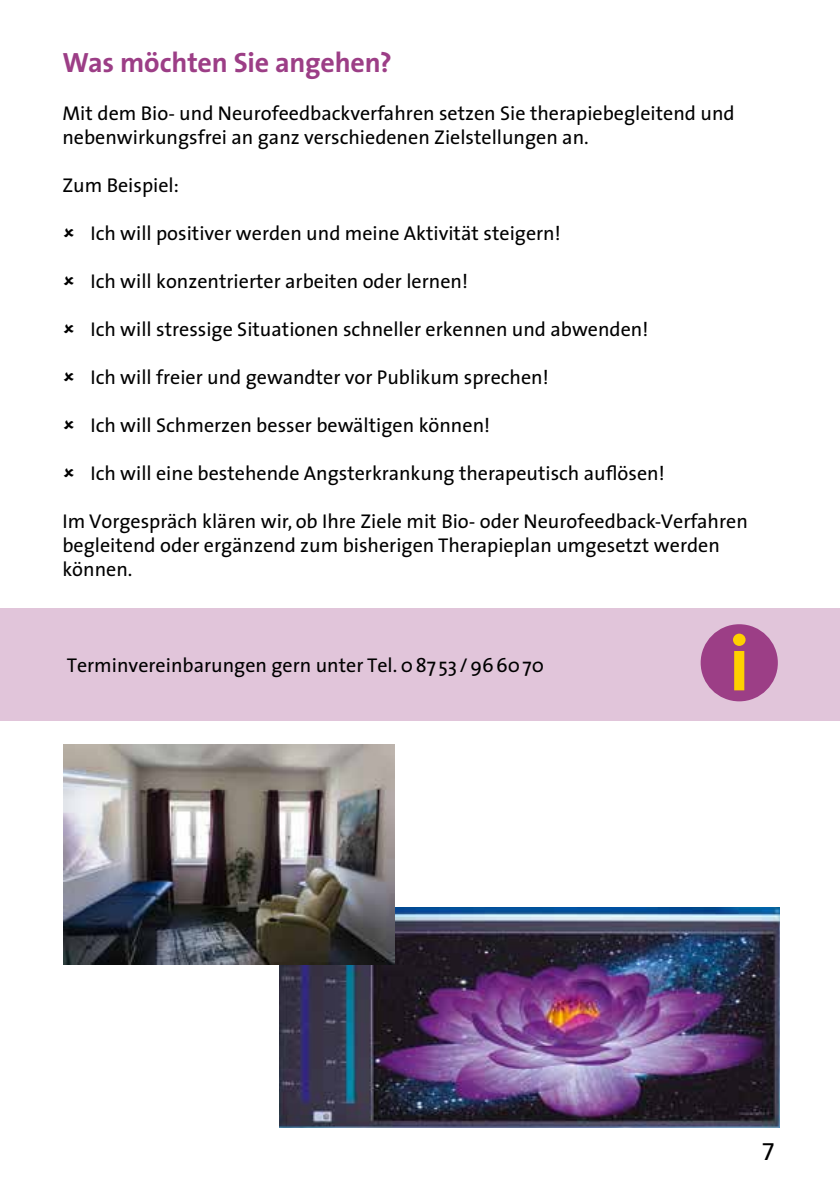
<style>
.page{position:relative;width:840px;height:1191px;background:#fff}
.page>*{position:absolute;margin:0;border:0;box-sizing:border-box;transform-origin:0 0}
.t1{font:700 79.2px "The Sans";color:#fed000}
.t2{font:700 28px "The Sans";letter-spacing:-.005em;color:#9c3e86}
.t3{font:24px "Frutiger LT Std";color:#000}
.t4{font:20px/24px "The Sans";color:#000}
</style>
<div class="page">
<div style="left:0;top:608px;width:839px;height:112px;background:#e1c5da"></div>
<div style="left:700px;top:624px;width:77px;height:77px;background:#9c3e86;border-radius:50%"></div>
<img style="left:280px;top:908px;width:499px;height:220px">
<img style="left:64px;top:744px;width:330px;height:220px">
<h2 class="t2" style="left:62px;top:39px;width:331px">Was möchten Sie angehen?</h2>
<p class="t4" style="left:62px;top:101px;width:673px">Mit dem Bio- und Neurofeedbackverfahren setzen Sie therapiebegleitend und nebenwirkungsfrei an ganz verschiedenen Zielstellungen an.</p>
<p class="t4" style="left:62px;top:173px;width:118px">Zum Beispiel:</p>
<p class="t4" style="left:90px;top:221px;width:471px">Ich will positiver werden und meine Aktivität steigern!</p>
<p class="t4" style="left:90px;top:269px;width:379px">Ich will konzentrierter arbeiten oder lernen!</p>
<p class="t4" style="left:90px;top:317px;width:559px">Ich will stressige Situationen schneller erkennen und abwenden!</p>
<p class="t4" style="left:90px;top:365px;width:459px">Ich will freier und gewandter vor Publikum sprechen!</p>
<p class="t4" style="left:90px;top:413px;width:401px">Ich will Schmerzen besser bewältigen können!</p>
<p class="t4" style="left:90px;top:461px;width:575px">Ich will eine bestehende Angsterkrankung therapeutisch auflösen!</p>
<p class="t4" style="left:62px;top:509px;width:686px">Im Vorgespräch klären wir, ob Ihre Ziele mit Bio- oder Neurofeedback-Verfahren begleitend oder ergänzend zum bisherigen Therapieplan umgesetzt werden können.</p>
<p class="t4" style="left:67px;top:653px;width:478px">Terminvereinbarungen gern unter Tel. 087 53 /966070</p>
<h1 class="t1" style="left:728px;top:597px;width:23px">i</h1>
<p class="t3" style="left:761px;top:1137px;width:15px">7</p>
</div>
